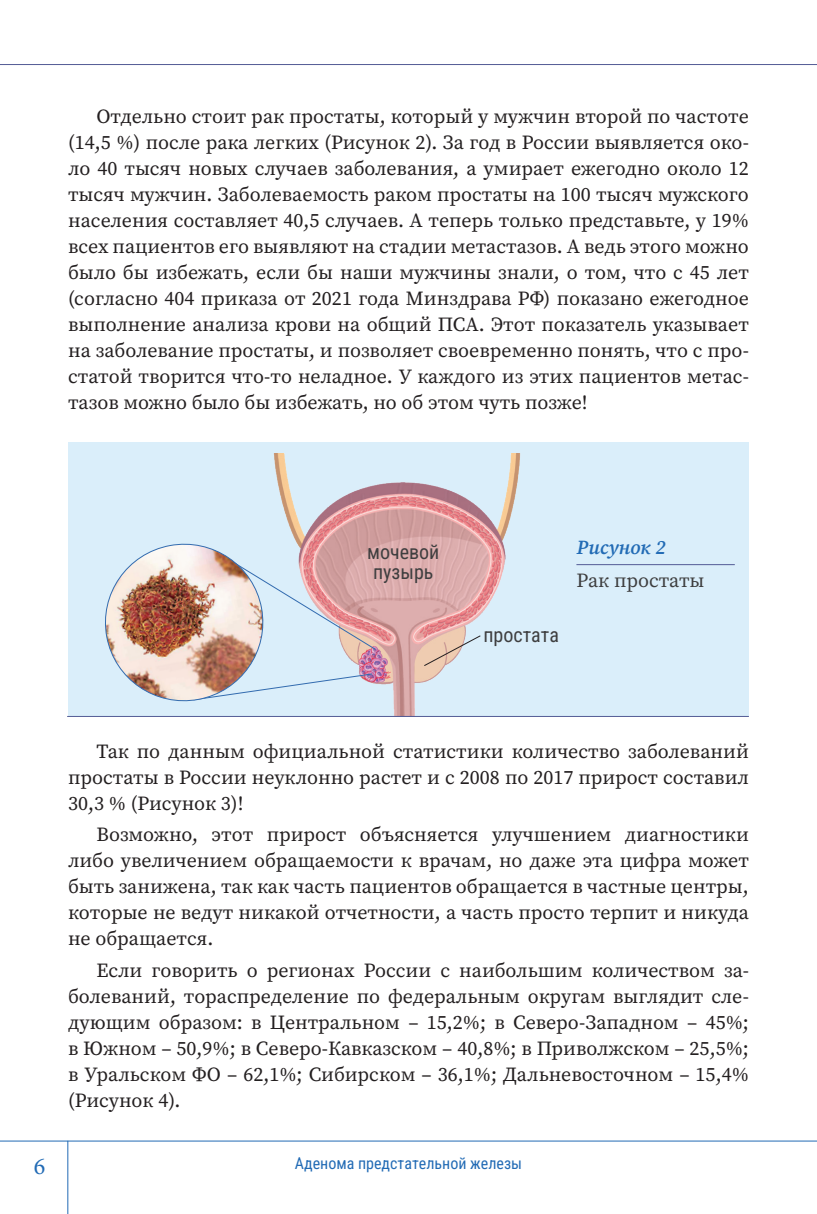
<style>
.page{position:relative;width:817px;height:1214px;background:#fff}
.page>*{position:absolute;margin:0;border:0;box-sizing:border-box;transform-origin:0 0}
.t1{font:24px "Minion Pro";color:#226bb5}
.osn{font:20px/26px "Source Serif Variable";color:#231f20;text-align:justify}
.osn-2{font:20px/20px "Roboto Condensed";color:#3e3e3f}
.osn-3{font:20px "Source Serif Variable";color:#3e3e3f}
.osn-4{font:italic 20px "Source Serif Variable";color:#226bb5}
.t2{font:16px "Roboto Condensed";color:#226bb5}
</style>
<div class="page">
<hr style="left:0;top:1140px;width:816px;height:1px;background:#226bb5">
<hr style="left:0;top:64px;width:816px;height:1px;background:#525b95">
<hr style="left:67px;top:1140px;width:1px;height:73px;background:#226bb5">
<div style="left:68px;top:442px;width:680px;height:274px;background:#daeefa"></div>
<hr style="left:576px;top:564px;width:158px;height:1px;background:#525b95">
<img style="left:274px;top:454px;width:247px;height:262px">
<hr style="left:67px;top:716px;width:681px;height:1px;background:#525b95">
<img style="left:105px;top:537px;width:271px;height:170px">
<svg style="left:423px;top:634px;width:58px;height:33px"></svg>
<p class="osn" style="left:68px;top:103px;width:682px;text-indent:28px">Отдельно стоит рак простаты, который у мужчин второй по частоте (14,5 %) после рака легких (Рисунок 2). За год в России выявляется око&shy;ло 40 тысяч новых случаев заболевания, а умирает ежегодно около 12 тысяч мужчин. Заболеваемость раком простаты на 100 тысяч мужского населения составляет 40,5 случаев. А теперь только представьте, у 19% всех пациентов его выявляют на стадии метастазов. А ведь этого можно было бы избежать, если бы наши мужчины знали, о том, что с 45 лет (согласно 404 приказа от 2021 года Минздрава РФ) показано ежегодное выполнение анализа крови на общий ПСА. Этот показатель указывает на заболевание простаты, и позволяет своевременно понять, что с про&shy;статой творится что-то неладное. У каждого из этих пациентов метас&shy;тазов можно было бы избежать, но об этом чуть позже!</p>
<p class="osn-2" style="left:367px;top:541px;width:74px">мочевой пузырь</p>
<p class="osn-2" style="left:483px;top:623px;width:77px">простата</p>
<p class="osn-4" style="left:576px;top:533px;width:91px">Рисунок 2</p>
<p class="osn-3" style="left:576px;top:567px;width:130px">Рак простаты</p>
<p class="osn" style="left:68px;top:737px;width:682px;text-indent:28px">Так по данным официальной статистики количество заболеваний простаты в России неуклонно растет и с 2008 по 2017 прирост составил 30,3 % (Рисунок 3)!</p>
<p class="osn" style="left:68px;top:821px;width:682px;text-indent:28px">Возможно, этот прирост объясняется улучшением диагностики либо увеличением обращаемости к врачам, но даже эта цифра может быть занижена, так как часть пациентов обращается в частные центры, которые не ведут никакой отчетности, а часть просто терпит и никуда не обращается.</p>
<p class="osn" style="left:68px;top:957px;width:682px;text-indent:28px">Если говорить о регионах России с наибольшим количеством за&shy;болеваний, тораспределение по федеральным округам выглядит сле&shy;дующим образом: в Центральном – 15,2%; в Северо-Западном – 45%; в Южном – 50,9%; в Северо-Кавказском – 40,8%; в Приволжском – 25,5%; в Уральском ФО – 62,1%; Сибирском – 36,1%; Дальневосточном – 15,4% (Рисунок 4).</p>
<p class="t1" style="left:34px;top:1149px;width:13px">6</p>
<p class="t2" style="left:295px;top:1152px;width:229px">Аденома предстательной железы</p>
</div>
